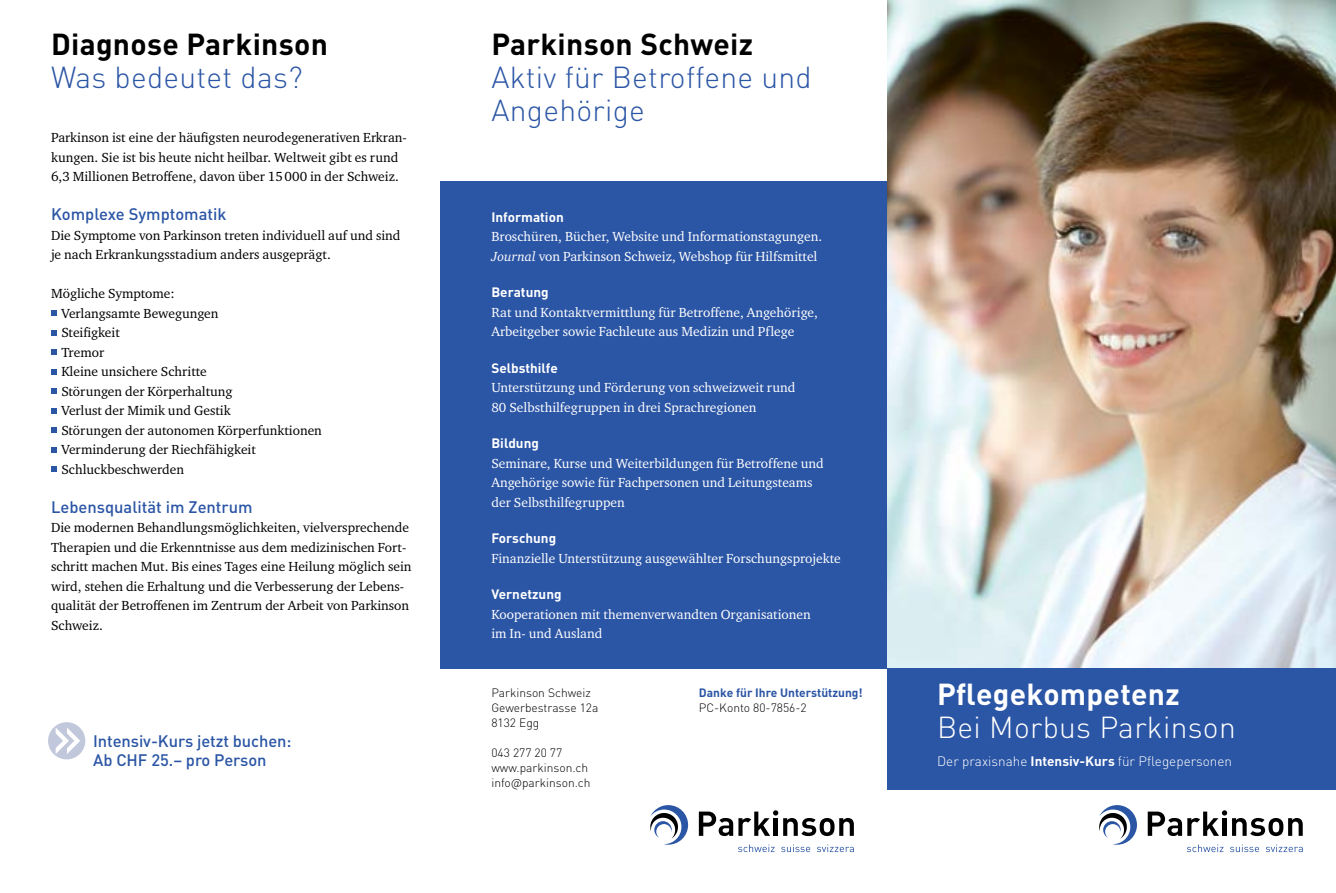
<style>
.page{position:relative;width:1336px;height:893px;background:#fff}
.page>*{position:absolute;margin:0;border:0;box-sizing:border-box;transform-origin:0 0}
.t1{font:300 30px/33px "DIN Pro";letter-spacing:.01em;color:#2b55a5}
.t2{font:700 30px "DIN Pro";letter-spacing:.01em;color:#000}
.t3{font:300 30px "DIN Pro";letter-spacing:.01em;color:#fff}
.t4{font:700 30px "DIN Pro";letter-spacing:.01em;color:#fff}
.t5{font:500 16.5px/19.5px "DIN Pro";letter-spacing:-.005em;color:#2b55a5}
.t6{font:13.5px/19.5px "Charter ITC Std";color:#000}
.t7{font:13.5px/19.5px "Charter ITC Std";color:#fff}
.t8{font:700 13.5px "DIN Pro";color:#fff}
.t9{font:300 13.5px "DIN Pro";color:#fff}
.t10{font:300 12px/15px "DIN Pro";color:#000}
.t11{font:700 12px "DIN Pro";color:#2b55a5}
.s1{font-style:italic}
.s2{font-weight:700}
</style>
<div class="page">
<img style="left:887px;top:0;width:448px;height:668px">
<div style="left:440px;top:181px;width:447px;height:487px;background:#2b55a5"></div>
<svg style="left:1099px;top:805px;width:37px;height:40px"></svg>
<svg style="left:1187px;top:844px;width:36px;height:8px"></svg>
<svg style="left:1230px;top:844px;width:28px;height:8px"></svg>
<svg style="left:1265px;top:844px;width:37px;height:8px"></svg>
<svg style="left:1147px;top:811px;width:34px;height:25px"></svg>
<svg style="left:1187px;top:810px;width:115px;height:26px"></svg>
<svg style="left:650px;top:805px;width:38px;height:40px"></svg>
<svg style="left:738px;top:844px;width:36px;height:8px"></svg>
<svg style="left:781px;top:844px;width:29px;height:8px"></svg>
<svg style="left:817px;top:844px;width:36px;height:8px"></svg>
<svg style="left:698px;top:810px;width:155px;height:26px"></svg>
<div style="left:887px;top:668px;width:448px;height:122px;background:#2b55a5"></div>
<svg style="left:51px;top:310px;width:6px;height:6px"></svg>
<svg style="left:51px;top:330px;width:6px;height:5px"></svg>
<svg style="left:51px;top:349px;width:6px;height:6px"></svg>
<svg style="left:51px;top:369px;width:6px;height:5px"></svg>
<svg style="left:51px;top:388px;width:6px;height:6px"></svg>
<svg style="left:51px;top:408px;width:6px;height:5px"></svg>
<svg style="left:51px;top:427px;width:6px;height:6px"></svg>
<svg style="left:51px;top:447px;width:6px;height:5px"></svg>
<svg style="left:51px;top:466px;width:6px;height:6px"></svg>
<svg style="left:48px;top:722px;width:37px;height:37px"></svg>
<h1 class="t2" style="left:51px;top:24px;width:278px">Diagnose Parkinson</h1>
<h1 class="t1" style="left:51px;top:60px;width:253px">Was bedeutet das?</h1>
<p class="t6" style="left:51px;top:128px;width:357px">Parkinson ist eine der häufigsten neurodegenerativen Erkran&shy;kungen. Sie ist bis heute nicht heilbar. Weltweit gibt es rund<br>6,3 Millionen Betroffene, davon über 15000 in der Schweiz.</p>
<p class="t5" style="left:51px;top:204px;width:177px">Komplexe Symptomatik</p>
<p class="t6" style="left:51px;top:225px;width:351px">Die Symptome von Parkinson treten individuell auf und sind je nach Erkrankungsstadium anders ausgeprägt.</p>
<p class="t6" style="left:61px;top:284px;width:262px;text-indent:-10px">Mögliche Symptome:<br>Verlangsamte Bewegungen<br>Steifigkeit<br>Tremor<br>Kleine unsichere Schritte<br>Störungen der Körperhaltung<br>Verlust der Mimik und Gestik<br>Störungen der autonomen Körperfunktionen<br>Verminderung der Riechfähigkeit<br>Schluckbeschwerden</p>
<p class="t5" style="left:51px;top:496px;width:203px">Lebensqualität im Zentrum</p>
<p class="t6" style="left:51px;top:518px;width:362px">Die modernen Behandlungsmöglichkeiten, vielversprechende Therapien und die Erkenntnisse aus dem medizinischen Fort&shy;schritt machen Mut. Bis eines Tages eine Heilung möglich sein wird, stehen die Erhaltung und die Verbesserung der Lebens&shy;qualität der Betroffenen im Zentrum der Arbeit von Parkinson Schweiz.</p>
<p class="t5" style="left:93px;top:730px;width:200px">Intensiv-Kurs jetzt buchen:<br>Ab CHF 25.– pro Person</p>
<h1 class="t2" style="left:491px;top:24px;width:263px">Parkinson Schweiz</h1>
<h1 class="t1" style="left:491px;top:60px;width:322px">Aktiv für Betroffene und<br>Angehörige</h1>
<p class="t8" style="left:491px;top:208px;width:74px">Information</p>
<p class="t7" style="left:491px;top:227px;width:332px">Broschüren, Bücher, Website und Informationstagungen.<br><span class="s1">Journal</span> von Parkinson Schweiz, Webshop für Hilfsmittel</p>
<p class="t8" style="left:491px;top:283px;width:59px">Beratung</p>
<p class="t7" style="left:491px;top:302px;width:328px">Rat und Kontaktvermittlung für Betroffene, Angehörige,<br>Arbeitgeber sowie Fachleute aus Medizin und Pflege</p>
<p class="t8" style="left:491px;top:359px;width:68px">Selbsthilfe</p>
<p class="t7" style="left:491px;top:378px;width:305px">Unterstützung und Förderung von schweizweit rund<br>80 Selbsthilfegruppen in drei Sprachregionen</p>
<p class="t8" style="left:491px;top:434px;width:49px">Bildung</p>
<p class="t7" style="left:491px;top:453px;width:334px">Seminare, Kurse und Weiterbildungen für Betroffene und<br>Angehörige sowie für Fachpersonen und Leitungsteams der Selbsthilfegruppen</p>
<p class="t8" style="left:491px;top:529px;width:66px">Forschung</p>
<p class="t7" style="left:491px;top:548px;width:351px">Finanzielle Unterstützung ausgewählter Forschungsprojekte</p>
<p class="t8" style="left:491px;top:585px;width:72px">Vernetzung</p>
<p class="t7" style="left:491px;top:604px;width:321px">Kooperationen mit themenverwandten Organisationen im In- und Ausland</p>
<p class="t10" style="left:491px;top:684px;width:108px">Parkinson Schweiz<br>Gewerbestrasse 12a<br>8132 Egg</p>
<p class="t10" style="left:491px;top:744px;width:101px">043 277 20 77 www.parkinson.ch info@parkinson.ch</p>
<p class="t11" style="left:698px;top:684px;width:165px">Danke für Ihre Unterstützung!</p>
<p class="t10" style="left:698px;top:699px;width:109px">PC-Konto 80-7856-2</p>
<h1 class="t4" style="left:936px;top:674px;width:244px">Pflegekompetenz</h1>
<h1 class="t3" style="left:936px;top:707px;width:300px">Bei Morbus Parkinson</h1>
<p class="t9" style="left:936px;top:751px;width:296px">Der praxisnahe <span class="s2">Intensiv-Kurs</span> für Pflegepersonen</p>
</div>
